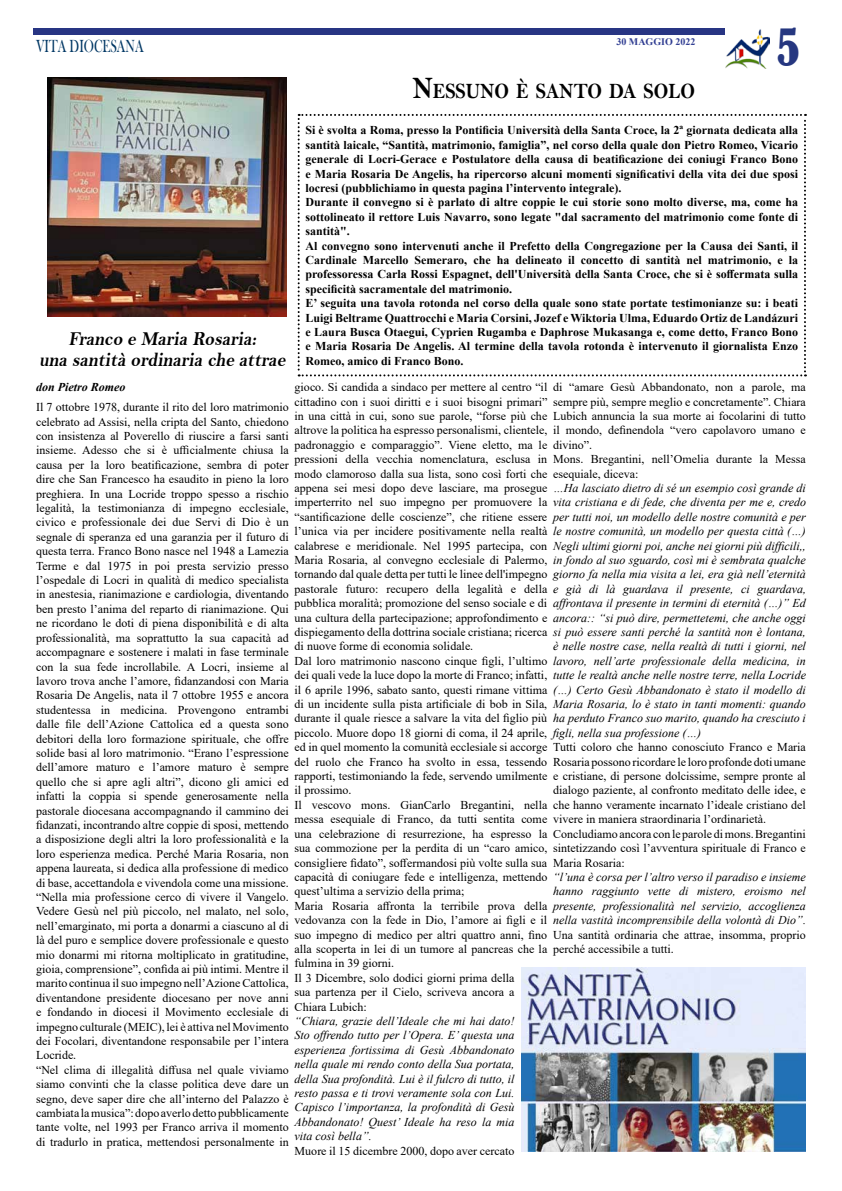
<style>
.page{position:relative;width:842px;height:1191px;background:#fff}
.page>*{position:absolute;margin:0;border:0;box-sizing:border-box;transform-origin:0 0}
.t1{font:condensed 48px "Bernard";color:#263780}
.t2{font:22px "Bell MT Bold";color:#000;scale:.86 1}
.t3{font:italic 19.8px/21.6px "Bell MT Bold";color:#000;text-align:center;scale:.91 1}
.t4{font:18px "Bask Old Face";color:#003764;scale:.7 1}
.t5{font:12px/14.4px "Times New Roman";color:#000}
.t6{font:italic 12px/14.4px "Times New Roman";color:#000;text-align:justify}
.t7{font:700 12px/14.4px "Times New Roman";color:#000}
.t8{font:italic 700 12px "Times New Roman";color:#000}
.t9{font:700 10px "Times New Roman";color:#323f93}
.s1{font-size:31.5px}
</style>
<div class="page">
<div style="left:33px;top:28px;width:693px;height:7px;background:#283583"></div>
<img style="left:725px;top:28px;width:44px;height:41px">
<svg style="left:298px;top:114px;width:508px;height:262px"></svg>
<img style="left:47px;top:78px;width:239px;height:238px">
<img style="left:522px;top:968px;width:284px;height:183px">
<h3 class="t4" style="left:36px;top:36px;width:156px">VITA DIOCESANA</h3>
<p class="t9" style="left:616px;top:34px;width:80px">30 MAGGIO 2022</p>
<h1 class="t1" style="left:776px;top:19px;width:25px">5</h1>
<h3 class="t3" style="left:39px;top:327px;width:276px">Franco e Maria Rosaria:<br>una santità ordinaria che attrae</h3>
<h2 class="t2" style="left:412px;top:78px;width:330px"><span class="s1">N</span>ESSUNO È SANTO DA SOLO</h2>
<p class="t7" style="left:305px;top:123px;width:494px">Si è svolta a Roma, presso la Pontificia Università della Santa Croce, la 2ª giornata dedicata alla santità laicale, “Santità, matrimonio, famiglia”, nel corso della quale don Pietro Romeo, Vicario generale di Locri-Gerace e Postulatore della causa di beatificazione dei coniugi Franco Bono e Maria Rosaria De Angelis, ha ripercorso alcuni momenti significativi della vita dei due sposi locresi (pubblichiamo in questa pagina l’intervento integrale).<br>Durante il convegno si è parlato di altre coppie le cui storie sono molto diverse, ma, come ha sottolineato il rettore Luis Navarro, sono legate "dal sacramento del matrimonio come fonte di santità".<br>Al convegno sono intervenuti anche il Prefetto della Congregazione per la Causa dei Santi, il Cardinale Marcello Semeraro, che ha delineato il concetto di santità nel matrimonio, e la professoressa Carla Rossi Espagnet, dell'Università della Santa Croce, che si è soffermata sulla specificità sacramentale del matrimonio.<br>E’ seguita una tavola rotonda nel corso della quale sono state portate testimonianze su: i beati Luigi Beltrame Quattrocchi e Maria Corsini, Jozef e Wiktoria Ulma, Eduardo Ortiz de Landázuri e Laura Busca Otaegui, Cyprien Rugamba e Daphrose Mukasanga e, come detto, Franco Bono e Maria Rosaria De Angelis. Al termine della tavola rotonda è intervenuto il giornalista Enzo Romeo, amico di Franco Bono.</p>
<p class="t5" style="left:295px;top:379px;width:254px">gioco. Si candida a sindaco per mettere al centro “il cittadino con i suoi diritti e i suoi bisogni primari” in una città in cui, sono sue parole, “forse più che altrove la politica ha espresso personalismi, clientele, padronaggio e comparaggio”. Viene eletto, ma le pressioni della vecchia nomenclatura, esclusa in modo clamoroso dalla sua lista, sono così forti che appena sei mesi dopo deve lasciare, ma prosegue imperterrito nel suo impegno per promuovere la “santificazione delle coscienze”, che ritiene essere l’unica via per incidere positivamente nella realtà calabrese e meridionale. Nel 1995 partecipa, con Maria Rosaria, al convegno ecclesiale di Palermo, tornando dal quale detta per tutti le linee dell'impegno pastorale futuro: recupero della legalità e della pubblica moralità; promozione del senso sociale e di una cultura della partecipazione; approfondimento e dispiegamento della dottrina sociale cristiana; ricerca di nuove forme di economia solidale.<br>Dal loro matrimonio nascono cinque figli, l’ultimo dei quali vede la luce dopo la morte di Franco; infatti, il 6 aprile 1996, sabato santo, questi rimane vittima di un incidente sulla pista artificiale di bob in Sila, durante il quale riesce a salvare la vita del figlio più piccolo. Muore dopo 18 giorni di coma, il 24 aprile, ed in quel momento la comunità ecclesiale si accorge del ruolo che Franco ha svolto in essa, tessendo rapporti, testimoniando la fede, servendo umilmente il prossimo.<br>Il vescovo mons. GianCarlo Bregantini, nella messa esequiale di Franco, da tutti sentita come una celebrazione di resurrezione, ha espresso la sua commozione per la perdita di un “caro amico, consigliere fidato”, soffermandosi più volte sulla sua capacità di coniugare fede e intelligenza, mettendo quest’ultima a servizio della prima;<br>Maria Rosaria affronta la terribile prova della vedovanza con la fede in Dio, l’amore ai figli e il suo impegno di medico per altri quattro anni, fino alla scoperta in lei di un tumore al pancreas che la fulmina in 39 giorni.<br>Il 3 Dicembre, solo dodici giorni prima della<br>sua partenza per il Cielo, scriveva ancora a Chiara Lubich:</p>
<p class="t6" style="left:295px;top:1013px;width:221px">“Chiara, grazie dell’Ideale che mi hai dato!<br>Sto offrendo tutto per l’Opera. E’ questa una esperienza fortissima di Gesù Abbandonato nella quale mi rendo conto della Sua portata, della Sua profondità. Lui è il fulcro di tutto, il resto passa e ti trovi veramente sola con Lui.<br>Capisco l’importanza, la profondità di Gesù Abbandonato! Quest’ Ideale ha reso la mia vita così bella”.</p>
<p class="t5" style="left:295px;top:1143px;width:221px">Muore il 15 dicembre 2000, dopo aver cercato</p>
<p class="t5" style="left:553px;top:379px;width:254px">di “amare Gesù Abbandonato, non a parole, ma sempre più, sempre meglio e concretamente”. Chiara Lubich annuncia la sua morte ai focolarini di tutto il mondo, definendola “vero capolavoro umano e divino”.<br>Mons. Bregantini, nell’Omelia durante la Messa esequiale, diceva:</p>
<p class="t6" style="left:553px;top:480px;width:254px">…Ha lasciato dietro di sé un esempio così grande di vita cristiana e di fede, che diventa per me e, credo per tutti noi, un modello delle nostre comunità e per le nostre comunità, un modello per questa città (…)<br>Negli ultimi giorni poi, anche nei giorni più difficili,, in fondo al suo sguardo, così mi è sembrata qualche giorno fa nella mia visita a lei, era già nell’eternità e già di là guardava il presente, ci guardava, affrontava il presente in termini di eternità (…)” Ed ancora:: “si può dire, permettetemi, che anche oggi si può essere santi perché la santità non è lontana, è nelle nostre case, nella realtà di tutti i giorni, nel lavoro, nell’arte professionale della medicina, in tutte le realtà anche nelle nostre terre, nella Locride (…) Certo Gesù Abbandonato è stato il modello di Maria Rosaria, lo è stato in tanti momenti: quando ha perduto Franco suo marito, quando ha cresciuto i figli, nella sua professione (…)</p>
<p class="t5" style="left:553px;top:739px;width:254px">Tutti coloro che hanno conosciuto Franco e Maria Rosaria possono ricordare le loro profonde doti umane e cristiane, di persone dolcissime, sempre pronte al dialogo paziente, al confronto meditato delle idee, e che hanno veramente incarnato l’ideale cristiano del vivere in maniera straordinaria l’ordinarietà.<br>Concludiamo ancora con le parole di mons. Bregantini sintetizzando così l’avventura spirituale di Franco e Maria Rosaria:</p>
<p class="t6" style="left:553px;top:869px;width:254px">“l’una è corsa per l’altro verso il paradiso e insieme hanno raggiunto vette di mistero, eroismo nel presente, professionalità nel servizio, accoglienza nella vastità incomprensibile della volontà di Dio”.</p>
<p class="t5" style="left:553px;top:927px;width:254px">Una santità ordinaria che attrae, insomma, proprio perché accessibile a tutti.</p>
<p class="t8" style="left:36px;top:379px;width:91px">don Pietro Romeo</p>
<p class="t5" style="left:36px;top:399px;width:254px">Il 7 ottobre 1978, durante il rito del loro matrimonio celebrato ad Assisi, nella cripta del Santo, chiedono con insistenza al Poverello di riuscire a farsi santi insieme. Adesso che si è ufficialmente chiusa la causa per la loro beatificazione, sembra di poter dire che San Francesco ha esaudito in pieno la loro preghiera. In una Locride troppo spesso a rischio legalità, la testimonianza di impegno ecclesiale, civico e professionale dei due Servi di Dio è un segnale di speranza ed una garanzia per il futuro di questa terra. Franco Bono nasce nel 1948 a Lamezia Terme e dal 1975 in poi presta servizio presso l’ospedale di Locri in qualità di medico specialista in anestesia, rianimazione e cardiologia, diventando ben presto l’anima del reparto di rianimazione. Qui ne ricordano le doti di piena disponibilità e di alta professionalità, ma soprattutto la sua capacità ad accompagnare e sostenere i malati in fase terminale con la sua fede incrollabile. A Locri, insieme al lavoro trova anche l’amore, fidanzandosi con Maria Rosaria De Angelis, nata il 7 ottobre 1955 e ancora studentessa in medicina. Provengono entrambi dalle file dell’Azione Cattolica ed a questa sono debitori della loro formazione spirituale, che offre solide basi al loro matrimonio. “Erano l’espressione dell’amore maturo e l’amore maturo è sempre quello che si apre agli altri”, dicono gli amici ed infatti la coppia si spende generosamente nella pastorale diocesana accompagnando il cammino dei fidanzati, incontrando altre coppie di sposi, mettendo a disposizione degli altri la loro professionalità e la loro esperienza medica. Perché Maria Rosaria, non appena laureata, si dedica alla professione di medico di base, accettandola e vivendola come una missione. “Nella mia professione cerco di vivere il Vangelo.<br>Vedere Gesù nel più piccolo, nel malato, nel solo, nell’emarginato, mi porta a donarmi a ciascuno al di là del puro e semplice dovere professionale e questo mio donarmi mi ritorna moltiplicato in gratitudine, gioia, comprensione”, confida ai più intimi. Mentre il marito continua il suo impegno nell’Azione Cattolica, diventandone presidente diocesano per nove anni e fondando in diocesi il Movimento ecclesiale di impegno culturale (MEIC), lei è attiva nel Movimento dei Focolari, diventandone responsabile per l’intera Locride.<br>“Nel clima di illegalità diffusa nel quale viviamo siamo convinti che la classe politica deve dare un segno, deve saper dire che all’interno del Palazzo è cambiata la musica”: dopo averlo detto pubblicamente tante volte, nel 1993 per Franco arriva il momento di tradurlo in pratica, mettendosi personalmente in</p>
</div>
